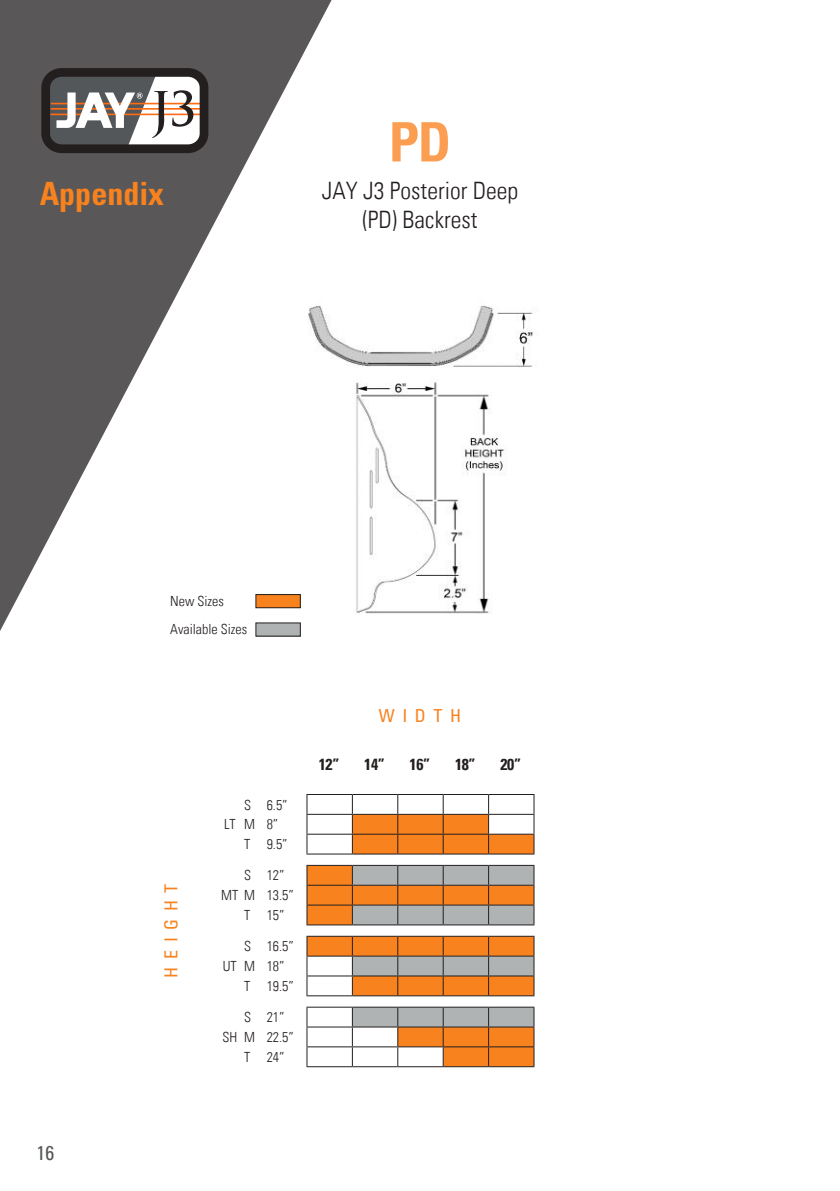
<style>
.page{position:relative;width:840px;height:1191px;background:#fff}
.page>*{position:absolute;margin:0;border:0;box-sizing:border-box;transform-origin:0 0}
.t1{font:700 condensed 54.4px "Univers LT Std";color:#fc9e52}
.t2{font:700 condensed 32px "Univers LT Std";color:#f8821e}
.t3{font:24px/28.8px "Univers Com 47 Light Cond";color:#241f1f;text-align:center}
.t4{font:condensed 20px "Univers LT Std";color:#54575a}
.t5{font:condensed 18px "Univers Com 57";color:#f8821e}
.t6{font:16px "Univers Com 67 Bold Cond";letter-spacing:-.02em;color:#241f1f}
.t7{font:14px/28.4px "Univers Com 47 Light Cond";color:#241f1f}
</style>
<div class="page">
<img style="left:292px;top:305px;width:241px;height:332px">
<div style="left:256px;top:623px;width:44px;height:13px;background:#afb3b4"></div>
<svg style="left:306px;top:794px;width:228px;height:60px"></svg>
<hr style="left:352px;top:853px;width:45px;height:1px;background:#241f1f">
<svg style="left:306px;top:865px;width:228px;height:60px;background:#c6946a"></svg>
<hr style="left:352px;top:924px;width:45px;height:1px;background:#241f1f">
<hr style="left:306px;top:935px;width:46px;height:1px;background:#241f1f">
<hr style="left:488px;top:935px;width:46px;height:1px;background:#241f1f">
<hr style="left:306px;top:995px;width:46px;height:1px;background:#241f1f">
<hr style="left:488px;top:995px;width:46px;height:1px;background:#241f1f">
<hr style="left:397px;top:935px;width:46px;height:1px;background:#241f1f">
<hr style="left:397px;top:995px;width:46px;height:1px;background:#241f1f">
<hr style="left:443px;top:935px;width:45px;height:1px;background:#241f1f">
<hr style="left:443px;top:995px;width:45px;height:1px;background:#241f1f">
<hr style="left:352px;top:935px;width:45px;height:1px;background:#241f1f">
<svg style="left:306px;top:936px;width:228px;height:59px;background:#da9961"></svg>
<hr style="left:352px;top:995px;width:45px;height:1px;background:#241f1f">
<hr style="left:306px;top:1006px;width:46px;height:1px;background:#241f1f">
<hr style="left:488px;top:1006px;width:46px;height:1px;background:#241f1f">
<hr style="left:306px;top:1066px;width:46px;height:1px;background:#241f1f">
<hr style="left:488px;top:1066px;width:46px;height:1px;background:#241f1f">
<hr style="left:352px;top:1006px;width:45px;height:1px;background:#241f1f">
<hr style="left:443px;top:1006px;width:45px;height:1px;background:#241f1f">
<hr style="left:352px;top:1066px;width:45px;height:1px;background:#241f1f">
<hr style="left:443px;top:1066px;width:45px;height:1px;background:#241f1f">
<hr style="left:397px;top:1006px;width:46px;height:1px;background:#241f1f">
<svg style="left:306px;top:1007px;width:228px;height:59px"></svg>
<hr style="left:397px;top:1066px;width:46px;height:1px;background:#241f1f">
<svg style="left:0;top:0;width:331px;height:631px"></svg>
<svg style="left:41px;top:68px;width:167px;height:85px"></svg>
<h2 class="t2" style="left:40px;top:174px;width:126px">Appendix</h2>
<h1 class="t1" style="left:388px;top:109px;width:64px">PD</h1>
<h3 class="t3" style="left:322px;top:176px;width:197px">JAY J3 Posterior Deep (PD) Backrest</h3>
<h3 class="t4" style="left:36px;top:1140px;width:19px">16</h3>
<p class="t7" style="left:170px;top:586px;width:78px">New Sizes<br>Available Sizes</p>
<p class="t5" style="left:160px;top:977px;width:95px;rotate:-90deg">H E I G H T</p>
<p class="t7" style="left:244px;top:790px;width:45px">S 6.5”</p>
<p class="t7" style="left:224px;top:810px;width:56px">LT M 8”</p>
<p class="t7" style="left:244px;top:830px;width:45px">T 9.5”</p>
<p class="t7" style="left:244px;top:861px;width:42px">S 12”</p>
<p class="t7" style="left:221px;top:881px;width:74px">MT M 13.5”</p>
<p class="t7" style="left:244px;top:901px;width:42px">T 15”</p>
<p class="t7" style="left:244px;top:932px;width:51px">S 16.5”</p>
<p class="t7" style="left:223px;top:952px;width:63px">UT M 18”</p>
<p class="t7" style="left:244px;top:972px;width:51px">T 19.5”</p>
<p class="t7" style="left:244px;top:1003px;width:42px">S 21”</p>
<p class="t7" style="left:222px;top:1023px;width:73px">SH M 22.5”</p>
<p class="t7" style="left:244px;top:1042px;width:42px">T 24”</p>
<p class="t5" style="left:378px;top:704px;width:84px">W I D T H</p>
<p class="t6" style="left:318px;top:754px;width:22px">12”</p>
<p class="t6" style="left:364px;top:754px;width:22px">14”</p>
<p class="t6" style="left:409px;top:754px;width:22px">16”</p>
<p class="t6" style="left:455px;top:754px;width:22px">18”</p>
<p class="t6" style="left:500px;top:754px;width:22px">20”</p>
</div>
